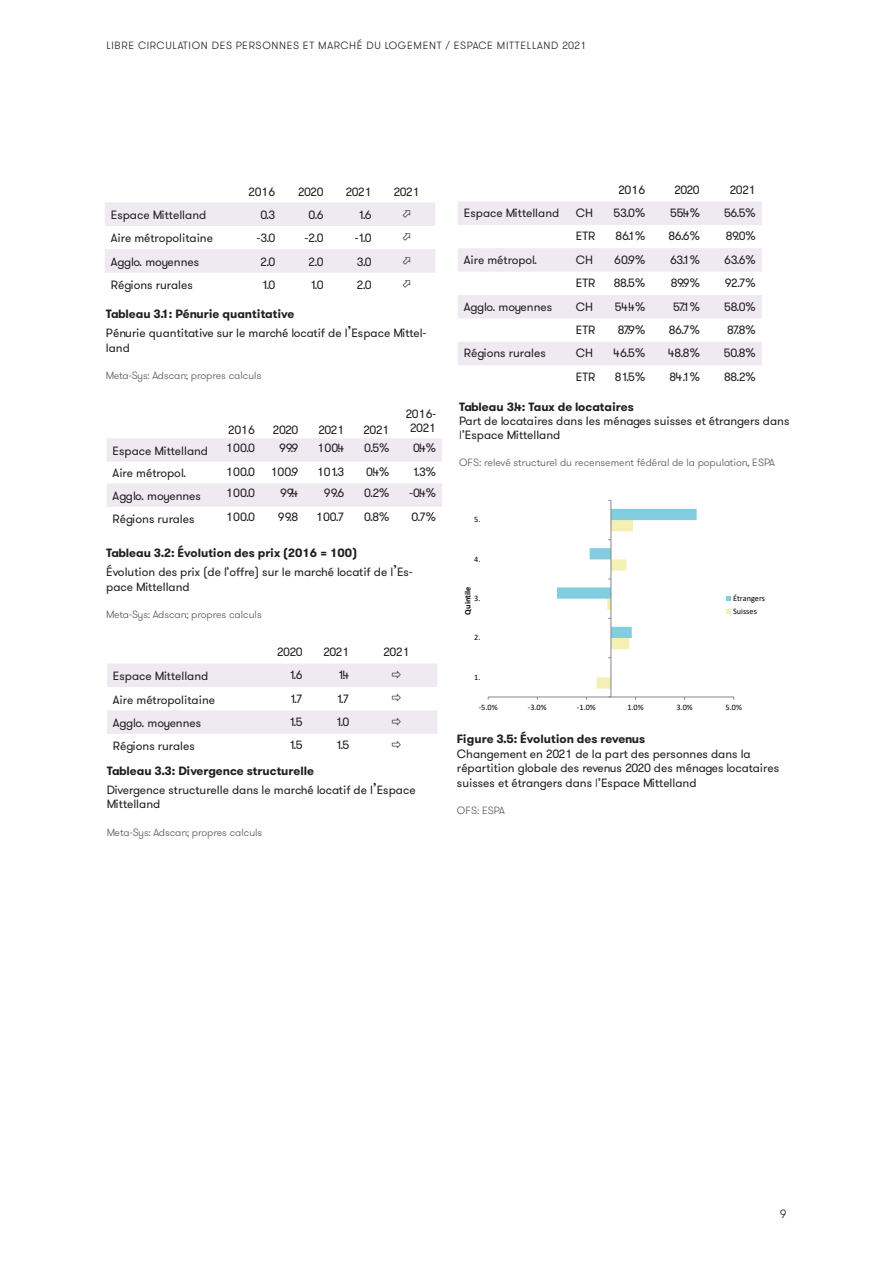
<style>
.page{position:relative;width:893px;height:1263px;background:#fff}
.page>*{position:absolute;margin:0;border:0;box-sizing:border-box;transform-origin:0 0}
.Bildquelle{font:12px/14.4px "GT Walsheim";color:#231f20}
.Bildlegende{font:12px/14.4px "GT Walsheim";color:#231f20}
.Bildlegende-2{font:700 12px "GT Walsheim";color:#231f20}
.Bildquelle-2{font:700 12px "GT Walsheim";color:#231f20}
.Bildquelle-3{font:12px/14.4px "GT Walsheim";letter-spacing:-.02em;color:#231f20;text-align:center}
.t1{font:300 12px "GT Walsheim";color:#231f20}
.Bildquelle-4{font:300 10.5px "GT Walsheim";color:#57585a}
.t2{font:300 10.5px "GT Walsheim";letter-spacing:.065em;color:#231f20}
.t3{font:8.25px/12.8px "Calibri";color:#000}
.t4{font:700 8.25px "Calibri";color:#000}
.s1{font-size:15px}
.s2{font-weight:300}
</style>
<div class="page">
<svg style="left:107px;top:438px;width:335px;height:69px"></svg>
<svg style="left:458px;top:201px;width:304px;height:164px;fill:#efe9f2"></svg>
<hr style="left:488px;top:697px;width:246px;height:1px;background:#868686">
<hr style="left:611px;top:500px;width:1px;height:197px;background:#868686">
<svg style="left:557px;top:509px;width:140px;height:179px"></svg>
<svg style="left:726px;top:597px;width:5px;height:4px"></svg>
<svg style="left:726px;top:609px;width:5px;height:5px"></svg>
<svg style="left:107px;top:664px;width:330px;height:70px"></svg>
<svg style="left:105px;top:203px;width:330px;height:70px"></svg>
<p class="t2" style="left:106px;top:39px;width:482px">LIBRE CIRCULATION DES PERSONNES ET MARCHÉ DU LOGEMENT / ESPACE MITTELLAND 2021</p>
<p class="Bildquelle" style="left:248px;top:184px;width:29px">2016</p>
<p class="Bildquelle" style="left:298px;top:184px;width:27px">2020</p>
<p class="Bildquelle" style="left:345px;top:184px;width:28px">2021</p>
<p class="Bildquelle" style="left:393px;top:184px;width:28px">2021</p>
<p class="Bildquelle" style="left:618px;top:182px;width:29px">2016</p>
<p class="Bildquelle" style="left:674px;top:182px;width:27px">2020</p>
<p class="Bildquelle" style="left:729px;top:182px;width:28px">2021</p>
<p class="Bildquelle" style="left:111px;top:207px;width:97px">Espace Mittelland</p>
<p class="Bildquelle" style="left:260px;top:207px;width:17px">0.3</p>
<p class="Bildquelle" style="left:309px;top:207px;width:16px">0.6</p>
<p class="Bildquelle" style="left:358px;top:207px;width:15px">1.6</p>
<p class="Bildquelle" style="left:111px;top:231px;width:104px">Aire métropolitaine</p>
<p class="Bildquelle" style="left:257px;top:231px;width:20px">-3.0</p>
<p class="Bildquelle" style="left:305px;top:231px;width:20px">-2.0</p>
<p class="Bildquelle" style="left:355px;top:231px;width:19px">-1.0</p>
<p class="Bildquelle" style="left:111px;top:254px;width:90px">Agglo. moyennes</p>
<p class="Bildquelle" style="left:260px;top:254px;width:17px">2.0</p>
<p class="Bildquelle" style="left:308px;top:254px;width:17px">2.0</p>
<p class="Bildquelle" style="left:357px;top:254px;width:16px">3.0</p>
<p class="Bildquelle" style="left:111px;top:278px;width:83px">Régions rurales</p>
<p class="Bildquelle" style="left:262px;top:278px;width:15px">1.0</p>
<p class="Bildquelle" style="left:310px;top:278px;width:15px">1.0</p>
<p class="Bildquelle" style="left:356px;top:278px;width:17px">2.0</p>
<p class="Bildlegende-2" style="left:106px;top:306px;width:190px">Tableau 3.1: Pénurie quantitative</p>
<p class="Bildlegende" style="left:106px;top:326px;width:322px">Pénurie quantitative sur le marché locatif de l<span class="s1">’</span>Espace Mittel&shy;land</p>
<p class="Bildquelle-4" style="left:106px;top:369px;width:157px">Meta-Sys: Adscan; propres calculs</p>
<p class="Bildquelle" style="left:228px;top:423px;width:29px">2016</p>
<p class="Bildquelle" style="left:273px;top:423px;width:27px">2020</p>
<p class="Bildquelle" style="left:318px;top:423px;width:28px">2021</p>
<p class="Bildquelle" style="left:363px;top:423px;width:28px">2021</p>
<p class="Bildquelle-3" style="left:405px;top:406px;width:32px">2016-<br>2021</p>
<p class="Bildquelle" style="left:113px;top:443px;width:97px">Espace Mittelland</p>
<p class="Bildquelle" style="left:226px;top:441px;width:30px">100.0</p>
<p class="Bildquelle" style="left:279px;top:441px;width:21px">9 9.9</p>
<p class="Bildquelle" style="left:318px;top:441px;width:28px">100.4</p>
<p class="Bildquelle" style="left:364px;top:441px;width:27px">0.5%</p>
<p class="Bildquelle" style="left:413px;top:441px;width:25px">0.4%</p>
<p class="Bildquelle" style="left:113px;top:466px;width:75px">Aire métropol.</p>
<p class="Bildquelle" style="left:226px;top:464px;width:30px">100.0</p>
<p class="Bildquelle" style="left:271px;top:464px;width:29px">100.9</p>
<p class="Bildquelle" style="left:317px;top:464px;width:29px">101.3</p>
<p class="Bildquelle" style="left:366px;top:464px;width:25px">0.4%</p>
<p class="Bildquelle" style="left:412px;top:464px;width:25px">1.3%</p>
<p class="Bildquelle" style="left:113px;top:488px;width:90px">Agglo. moyennes</p>
<p class="Bildquelle" style="left:226px;top:486px;width:30px">100.0</p>
<p class="Bildquelle" style="left:280px;top:486px;width:20px">9 9.4</p>
<p class="Bildquelle" style="left:324px;top:486px;width:22px">99.6</p>
<p class="Bildquelle" style="left:364px;top:486px;width:27px">0.2%</p>
<p class="Bildquelle" style="left:409px;top:486px;width:28px">-0.4%</p>
<p class="Bildquelle" style="left:113px;top:512px;width:83px">Régions rurales</p>
<p class="Bildquelle" style="left:226px;top:509px;width:30px">100.0</p>
<p class="Bildquelle" style="left:278px;top:509px;width:22px">99.8</p>
<p class="Bildquelle" style="left:316px;top:509px;width:30px">100.7</p>
<p class="Bildquelle" style="left:364px;top:509px;width:27px">0.8%</p>
<p class="Bildquelle" style="left:411px;top:509px;width:26px">0.7%</p>
<p class="Bildlegende-2" style="left:106px;top:545px;width:252px">Tableau 3.2: Évolution des prix (2016 = 100)</p>
<p class="Bildlegende" style="left:106px;top:565px;width:308px">Évolution des prix (de l’offre) sur le marché locatif de l<span class="s1">’</span>Es&shy;pace Mittelland</p>
<p class="Bildquelle-4" style="left:106px;top:607px;width:157px">Meta-Sys: Adscan; propres calculs</p>
<p class="Bildquelle" style="left:277px;top:644px;width:27px">2020</p>
<p class="Bildquelle" style="left:323px;top:644px;width:28px">2021</p>
<p class="Bildquelle" style="left:383px;top:644px;width:28px">2021</p>
<p class="Bildquelle" style="left:113px;top:669px;width:97px">Espace Mittelland</p>
<p class="Bildquelle" style="left:289px;top:668px;width:15px">1.6</p>
<p class="Bildquelle" style="left:338px;top:668px;width:13px">1.4</p>
<p class="Bildquelle" style="left:113px;top:692px;width:104px">Aire métropolitaine</p>
<p class="Bildquelle" style="left:290px;top:691px;width:14px">1.7</p>
<p class="Bildquelle" style="left:336px;top:691px;width:14px">1.7</p>
<p class="Bildquelle" style="left:113px;top:715px;width:90px">Agglo. moyennes</p>
<p class="Bildquelle" style="left:289px;top:714px;width:15px">1.5</p>
<p class="Bildquelle" style="left:336px;top:714px;width:15px">1.0</p>
<p class="Bildquelle" style="left:113px;top:739px;width:83px">Régions rurales</p>
<p class="Bildquelle" style="left:289px;top:738px;width:15px">1.5</p>
<p class="Bildquelle" style="left:336px;top:738px;width:15px">1.5</p>
<p class="Bildlegende-2" style="left:107px;top:763px;width:209px">Tableau 3.3: Divergence structurelle</p>
<p class="Bildlegende" style="left:107px;top:782px;width:310px">Divergence structurelle dans le marché locatif de l<span class="s1">’</span>Espace<br>Mittelland</p>
<p class="Bildquelle-4" style="left:107px;top:826px;width:157px">Meta-Sys: Adscan; propres calculs</p>
<p class="Bildquelle" style="left:464px;top:206px;width:97px">Espace Mittelland</p>
<p class="Bildquelle" style="left:576px;top:206px;width:19px">CH</p>
<p class="Bildquelle" style="left:614px;top:206px;width:33px">53.0%</p>
<p class="Bildquelle" style="left:670px;top:206px;width:31px">55.4%</p>
<p class="Bildquelle" style="left:724px;top:206px;width:33px">56.5%</p>
<p class="Bildquelle" style="left:576px;top:229px;width:21px">ETR</p>
<p class="Bildquelle" style="left:616px;top:229px;width:31px">86.1%</p>
<p class="Bildquelle" style="left:668px;top:229px;width:33px">86.6%</p>
<p class="Bildquelle" style="left:726px;top:229px;width:31px">89.0%</p>
<p class="Bildquelle" style="left:464px;top:252px;width:75px">Aire métropol.</p>
<p class="Bildquelle" style="left:576px;top:252px;width:19px">CH</p>
<p class="Bildquelle" style="left:614px;top:252px;width:33px">60.9%</p>
<p class="Bildquelle" style="left:670px;top:252px;width:31px">63.1%</p>
<p class="Bildquelle" style="left:724px;top:252px;width:33px">63.6%</p>
<p class="Bildquelle" style="left:576px;top:276px;width:21px">ETR</p>
<p class="Bildquelle" style="left:614px;top:276px;width:33px">88.5%</p>
<p class="Bildquelle" style="left:671px;top:276px;width:30px">89.9%</p>
<p class="Bildquelle" style="left:725px;top:276px;width:33px">92.7%</p>
<p class="Bildquelle" style="left:464px;top:299px;width:90px">Agglo. moyennes</p>
<p class="Bildquelle" style="left:576px;top:299px;width:19px">CH</p>
<p class="Bildquelle" style="left:615px;top:299px;width:32px">54.4%</p>
<p class="Bildquelle" style="left:673px;top:299px;width:28px">57.1 %</p>
<p class="Bildquelle" style="left:724px;top:299px;width:33px">58.0%</p>
<p class="Bildquelle" style="left:576px;top:322px;width:21px">ETR</p>
<p class="Bildquelle" style="left:618px;top:322px;width:29px">87.9%</p>
<p class="Bildquelle" style="left:669px;top:322px;width:33px">86.7%</p>
<p class="Bildquelle" style="left:727px;top:322px;width:30px">87.8%</p>
<p class="Bildquelle" style="left:464px;top:346px;width:83px">Régions rurales</p>
<p class="Bildquelle" style="left:576px;top:346px;width:19px">CH</p>
<p class="Bildquelle" style="left:613px;top:346px;width:34px">46.5%</p>
<p class="Bildquelle" style="left:668px;top:346px;width:34px">48.8%</p>
<p class="Bildquelle" style="left:724px;top:346px;width:33px">50.8%</p>
<p class="Bildquelle" style="left:576px;top:369px;width:21px">ETR</p>
<p class="Bildquelle" style="left:615px;top:369px;width:32px">81.5%</p>
<p class="Bildquelle" style="left:670px;top:369px;width:32px">84.1%</p>
<p class="Bildquelle" style="left:724px;top:369px;width:33px">88.2%</p>
<p class="Bildquelle-2" style="left:459px;top:399px;width:176px">Tableau 3.4: Taux de locataires</p>
<p class="Bildquelle" style="left:459px;top:413px;width:332px">Part de locataires dans les ménages suisses et étrangers dans <span class="s2">l</span>’Espace Mittelland</p>
<p class="Bildquelle-4" style="left:459px;top:456px;width:317px">OFS: relevé structurel du recensement fédéral de la population, ESPA</p>
<p class="t3" style="left:474px;top:513px;width:8px">5.</p>
<p class="t3" style="left:474px;top:552px;width:8px">4.</p>
<p class="t4" style="left:462px;top:615px;width:29px;rotate:-90deg">Quintile</p>
<p class="t3" style="left:733px;top:592px;width:34px">Étrangers<br>Suisses</p>
<p class="t3" style="left:474px;top:592px;width:8px">3.</p>
<p class="t3" style="left:474px;top:631px;width:8px">2.</p>
<p class="t3" style="left:474px;top:670px;width:8px">1.</p>
<p class="t3" style="left:479px;top:701px;width:20px">-5.0%</p>
<p class="t3" style="left:528px;top:701px;width:20px">-3.0%</p>
<p class="t3" style="left:577px;top:701px;width:20px">-1.0%</p>
<p class="t3" style="left:627px;top:701px;width:18px">1.0%</p>
<p class="t3" style="left:676px;top:701px;width:18px">3.0%</p>
<p class="t3" style="left:726px;top:701px;width:18px">5.0%</p>
<p class="Bildquelle-2" style="left:457px;top:731px;width:190px">Figure 3.5: Évolution des revenus</p>
<p class="Bildquelle" style="left:457px;top:746px;width:324px">Changement en 2021 de la part des personnes dans la répartition globale des revenus 2020 des ménages locataires suisses et étrangers dans <span class="s2">l</span>’Espace Mittelland</p>
<p class="Bildquelle-4" style="left:457px;top:803px;width:49px">OFS: ESPA</p>
<p class="t1" style="left:780px;top:1206px;width:8px">9</p>
</div>
